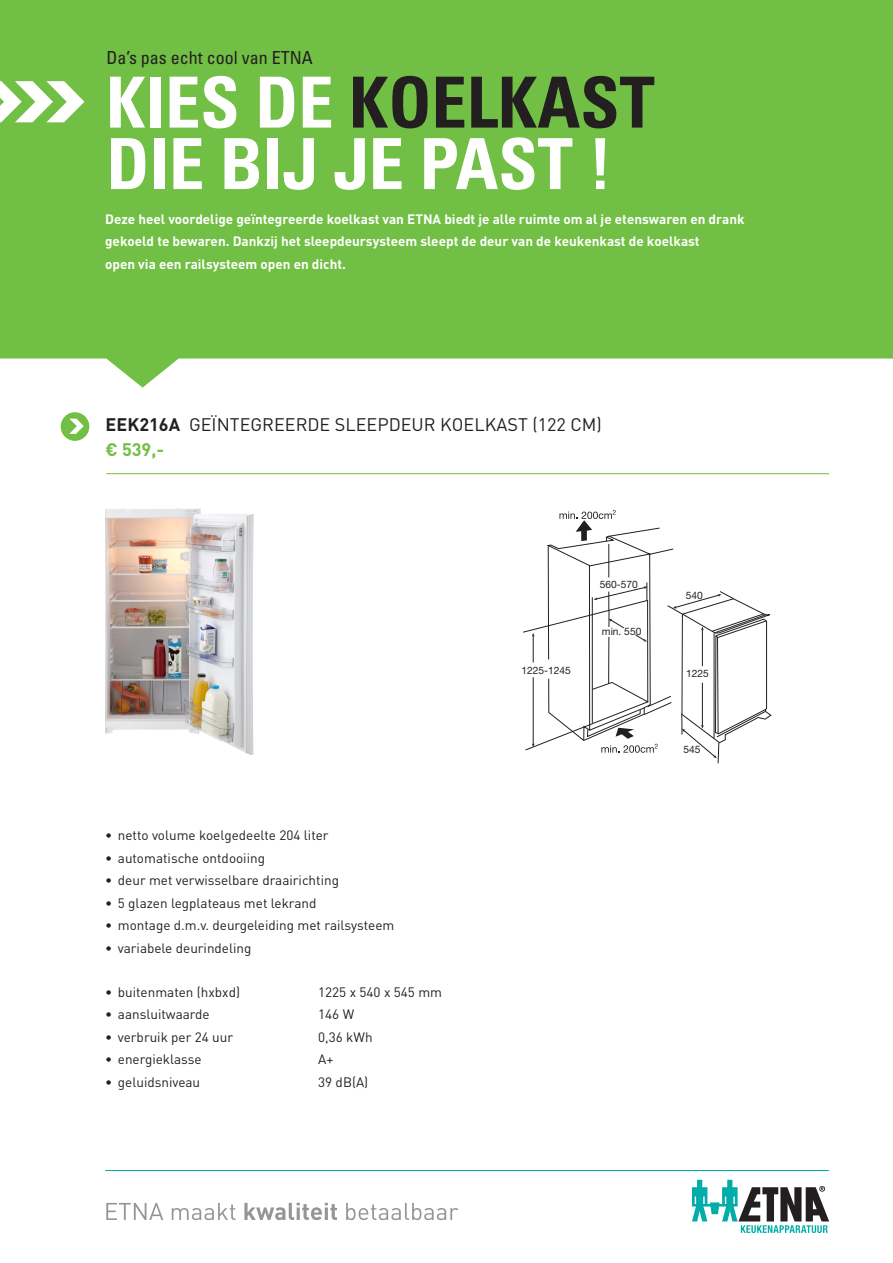
<style>
.page{position:relative;width:893px;height:1263px;background:#fff}
.page>*{position:absolute;margin:0;border:0;box-sizing:border-box;transform-origin:0 0}
.t1{font:700 condensed 70.5px/61.5px "Univers LT Std";color:#fff}
.prijs{font:18px/25.5px "DIN";color:#231f20}
.t2{font:condensed 18px "Univers LT Std";color:#231f20}
.t3{font:13.5px "DIN";color:#231f20}
.sfeertekst{font:700 13.5px/22.5px "DIN";color:#fff}
.t4{font:10.2px "Helvetica Neue";color:#231f20}
.s1{color:#231f20}
.s2{font-weight:700}
.s3{font-weight:700;color:#71bf44}
</style>
<div class="page">
<div style="left:61px;top:412px;width:28px;height:29px;background:#71bf44;border-radius:50%"></div>
<svg style="left:69px;top:419px;width:15px;height:15px"></svg>
<svg style="left:692px;top:1180px;width:137px;height:53px"></svg>
<svg style="left:106px;top:1203px;width:57px;height:17px"></svg>
<svg style="left:172px;top:1203px;width:63px;height:17px"></svg>
<svg style="left:244px;top:1203px;width:93px;height:17px"></svg>
<svg style="left:346px;top:1203px;width:112px;height:17px"></svg>
<svg style="left:0;top:0;width:893px;height:388px;background:#7bc351"></svg>
<svg style="left:0;top:81px;width:84px;height:41px"></svg>
<hr style="left:106px;top:473px;width:723px;height:1px;background:#71bf44">
<hr style="left:106px;top:1170px;width:723px;height:1px;background:#71bf44">
<hr style="left:105px;top:1170px;width:723px;height:1px;background:#00ada8">
<img style="left:105px;top:508px;width:149px;height:247px">
<svg style="left:523px;top:510px;width:249px;height:254px"></svg>
<h2 class="t2" style="left:106px;top:46px;width:208px">Da’s pas echt cool van ETNA</h2>
<h1 class="t1" style="left:106px;top:71px;width:550px">KIES DE <span class="s1">KOELKAST<br></span>DIE BIJ JE PAST !</h1>
<p class="sfeertekst" style="left:105px;top:207px;width:641px">Deze heel voordelige geïntegreerde koelkast van ETNA biedt je alle ruimte om al je etenswaren en drank gekoeld te bewaren. Dankzij het sleepdeursysteem sleept de deur van de keukenkast de koelkast<br>open via een railsysteem open en dicht.</p>
<p class="prijs" style="left:106px;top:411px;width:498px"><span class="s2">EEK216A</span> GEÏNTEGREERDE SLEEPDEUR KOELKAST (122 CM) <span class="s3">€ 539,-</span></p>
<p class="t4" style="left:600px;top:578px;width:40px">560-570</p>
<p class="t4" style="left:602px;top:625px;width:41px">min. 550</p>
<p class="t4" style="left:686px;top:589px;width:19px">540</p>
<p class="t4" style="left:521px;top:665px;width:51px">1225-1245</p>
<p class="t4" style="left:686px;top:667px;width:24px">1225</p>
<p class="t3" style="left:105px;top:826px;width:225px">• netto volume koelgedeelte 204 liter</p>
<p class="t3" style="left:105px;top:849px;width:161px">• automatische ontdooiing</p>
<p class="t3" style="left:105px;top:871px;width:235px">• deur met verwisselbare draairichting</p>
<p class="t3" style="left:105px;top:894px;width:213px">• 5 glazen legplateaus met lekrand</p>
<p class="t3" style="left:105px;top:916px;width:291px">• montage d.m.v. deurgeleiding met railsysteem</p>
<p class="t3" style="left:105px;top:939px;width:148px">• variabele deurindeling</p>
<p class="t3" style="left:105px;top:983px;width:136px">• buitenmaten (hxbxd)</p>
<p class="t3" style="left:318px;top:983px;width:125px">1225 x 540 x 545 mm</p>
<p class="t3" style="left:105px;top:1005px;width:106px">• aansluitwaarde</p>
<p class="t3" style="left:318px;top:1005px;width:38px">146 W</p>
<p class="t3" style="left:105px;top:1028px;width:130px">• verbruik per 24 uur</p>
<p class="t3" style="left:318px;top:1028px;width:56px">0,36 kWh</p>
<p class="t3" style="left:105px;top:1050px;width:98px">• energieklasse</p>
<p class="t3" style="left:318px;top:1050px;width:17px">A+</p>
<p class="t3" style="left:105px;top:1073px;width:97px">• geluidsniveau</p>
<p class="t3" style="left:318px;top:1073px;width:52px">39 dB(A)</p>
<p class="t4" style="left:684px;top:743px;width:19px">545</p>
</div>
